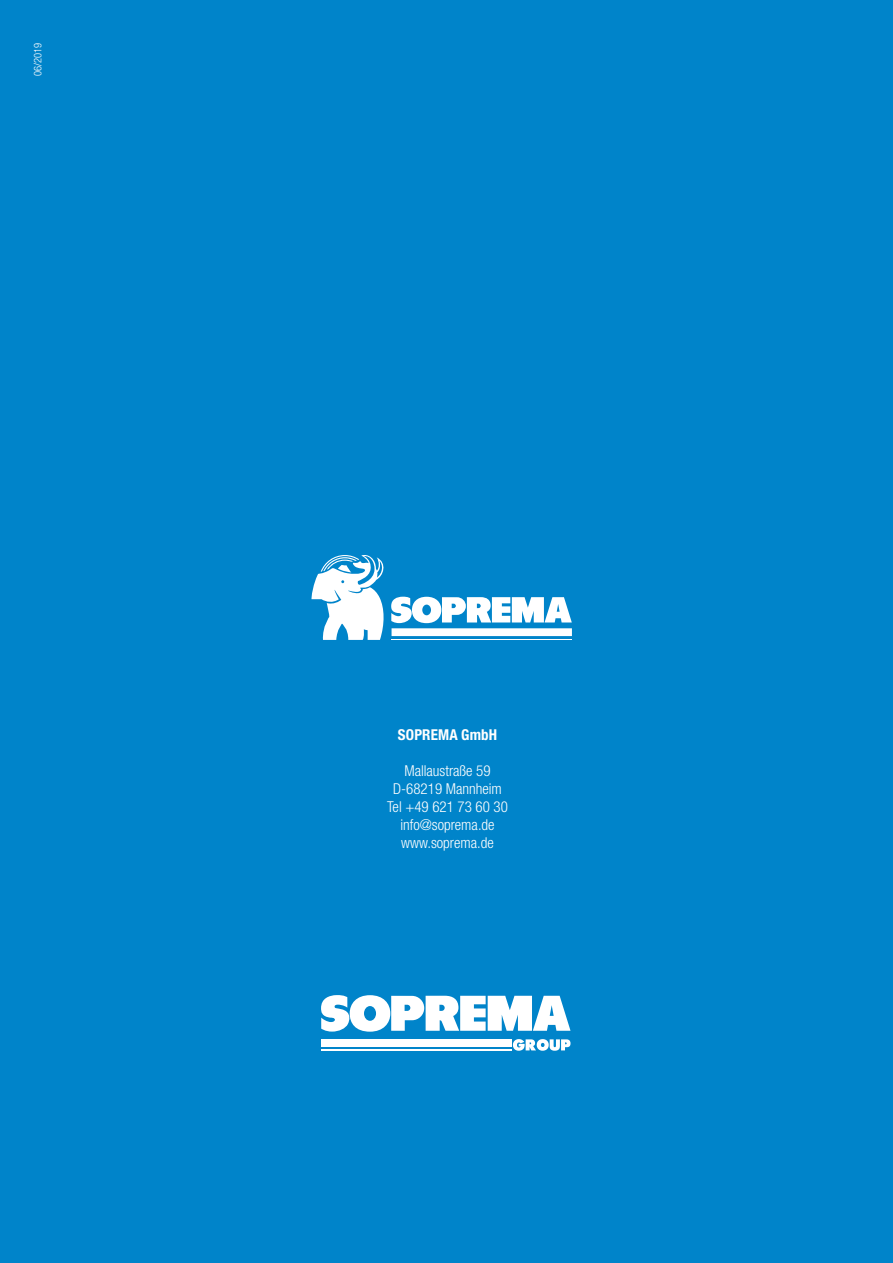
<style>
.page{position:relative;width:893px;height:1263px;background:#0084ca}
.page>*{position:absolute;margin:0;border:0;box-sizing:border-box;transform-origin:0 0}
.t1{font:300 condensed 15px/18px "Helvetica Neue LT Std";color:#fff;text-align:center}
.t2{font:700 condensed 15px "Helvetica Neue LT Std";letter-spacing:.01em;color:#fff}
.t3{font:300 condensed 10.5px "Helvetica Neue LT Std";color:#fff}
</style>
<div class="page">
<div style="left:321px;top:1039px;width:190px;height:8px;background:#fff"></div>
<hr style="left:321px;top:1049px;width:190px;height:1px;background:#fff">
<svg style="left:513px;top:1039px;width:57px;height:12px"></svg>
<svg style="left:321px;top:995px;width:249px;height:37px"></svg>
<svg style="left:311px;top:555px;width:261px;height:85px"></svg>
<p class="t3" style="left:32px;top:76px;width:35px;rotate:-90deg">06/2019</p>
<p class="t2" style="left:398px;top:726px;width:101px">SOPREMA GmbH</p>
<p class="t1" style="left:387px;top:762px;width:122px">Mallaustraße 59<br>D-68219 Mannheim<br>Tel +49 621 73 60 30 info@soprema.de www.soprema.de</p>
</div>
